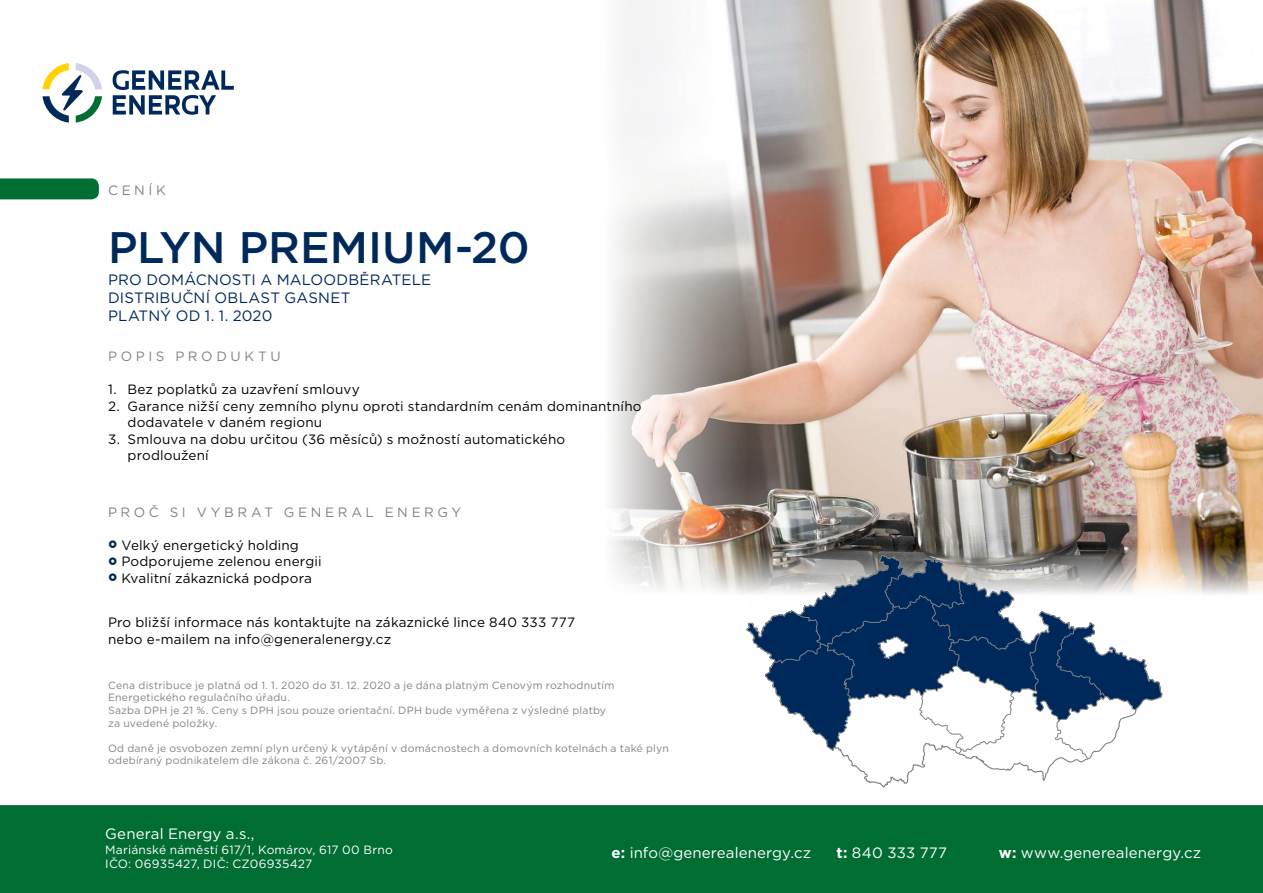
<style>
.page{position:relative;width:1263px;height:893px;background:#fff}
.page>*{position:absolute;margin:0;border:0;box-sizing:border-box;transform-origin:0 0}
.t1{font:500 44.1px "Gotham";color:#00295b}
.t2{font:15px "Gotham";letter-spacing:.01em;color:#fff}
.t3{font:15px/18px "Gotham";letter-spacing:.01em;color:#00295b}
.t4{font:13.5px/16.5px "Gotham";letter-spacing:.01em;color:#000}
.t5{font:13.5px "Gotham";letter-spacing:.265em;color:#808285}
.t6{font:12px/14.4px "Gotham";letter-spacing:.02em;color:#fff}
.t7{font:10.5px/12.6px "Gotham";letter-spacing:.02em;color:#808285}
.s1{font-weight:700}
</style>
<div class="page">
<img style="left:611px;top:0;width:652px;height:594px">
<div style="left:0;top:178px;width:99px;height:21px;background:#006d33"></div>
<svg style="left:745px;top:537px;width:420px;height:251px"></svg>
<svg style="left:112px;top:70px;width:122px;height:45px"></svg>
<svg style="left:43px;top:63px;width:59px;height:60px"></svg>
<div style="left:0;top:805px;width:1263px;height:88px;background:#006d33"></div>
<p class="t5" style="left:108px;top:181px;width:59px">CENÍK</p>
<h1 class="t1" style="left:108px;top:218px;width:423px">PLYN PREMIUM-20</h1>
<p class="t3" style="left:108px;top:270px;width:325px">PRO DOMÁCNOSTI A MALOODBĚRATELE distrib</p>
<p class="t3" style="left:171px;top:288px;width:56px">učn í oblast</p>
<p class="t3" style="left:285px;top:288px;width:56px">GasNet</p>
<p class="t3" style="left:108px;top:306px;width:166px">PLATNÝ OD 1. 1. 2020</p>
<p class="t5" style="left:108px;top:348px;width:172px">POPIS PRODU KTU</p>
<p class="t4" style="left:108px;top:381px;width:253px">1. Bez poplatků za uzavření smlouvy</p>
<p class="t4" style="left:128px;top:397px;width:516px;text-indent:-19px">2. Garance nižší ceny zemního plynu oproti standardním cenám dominantního dodavatele v daném regionu</p>
<p class="t4" style="left:128px;top:430px;width:439px;text-indent:-19px">3. Smlouva na dobu určitou (36 měsíců) s možností automatického prodloužení</p>
<p class="t5" style="left:108px;top:503px;width:354px">PROČ SI VYBRAT GENERAL ENERGY</p>
<p class="t4" style="left:121px;top:536px;width:202px">Velký energetický holding<br>Podporujeme zelenou energii<br>Kvalitní zákaznická podpora</p>
<p class="t4" style="left:108px;top:614px;width:468px">Pro bližší informace nás kontaktujte na zákaznické lince 840 333 777 nebo e-mailem na info@generalenergy.cz</p>
<p class="t7" style="left:108px;top:678px;width:508px">Cena distribuce je platná od 1. 1. 2020 do 31. 12. 2020 a je dána platným Cenovým rozhodnutím Energetického regulačního úřadu.<br>Sazba DPH je 21 %. Ceny s DPH jsou pouze orientační. DPH bude vyměřena z výsledné platby za uvedené položky.</p>
<p class="t7" style="left:108px;top:741px;width:562px">Od daně je osvobozen zemní plyn určený k vytápění v domácnostech a domovních kotelnách a také plyn odebíraný podnikatelem dle zákona č. 261/2007 Sb.</p>
<p class="t2" style="left:105px;top:824px;width:151px">General Energy a.s.,</p>
<p class="t6" style="left:105px;top:842px;width:289px">Mariánské náměstí 617/1, Komárov, 617 00 Brno<br>IČO: 06935427, DIČ: CZ06935427</p>
<p class="t2" style="left:611px;top:843px;width:201px"><span class="s1">e:</span> info@generealenergy.cz</p>
<p class="t2" style="left:836px;top:843px;width:112px"><span class="s1">t:</span> 840 333 777</p>
<p class="t2" style="left:999px;top:843px;width:204px"><span class="s1">w:</span> www.generealenergy.cz</p>
</div>
